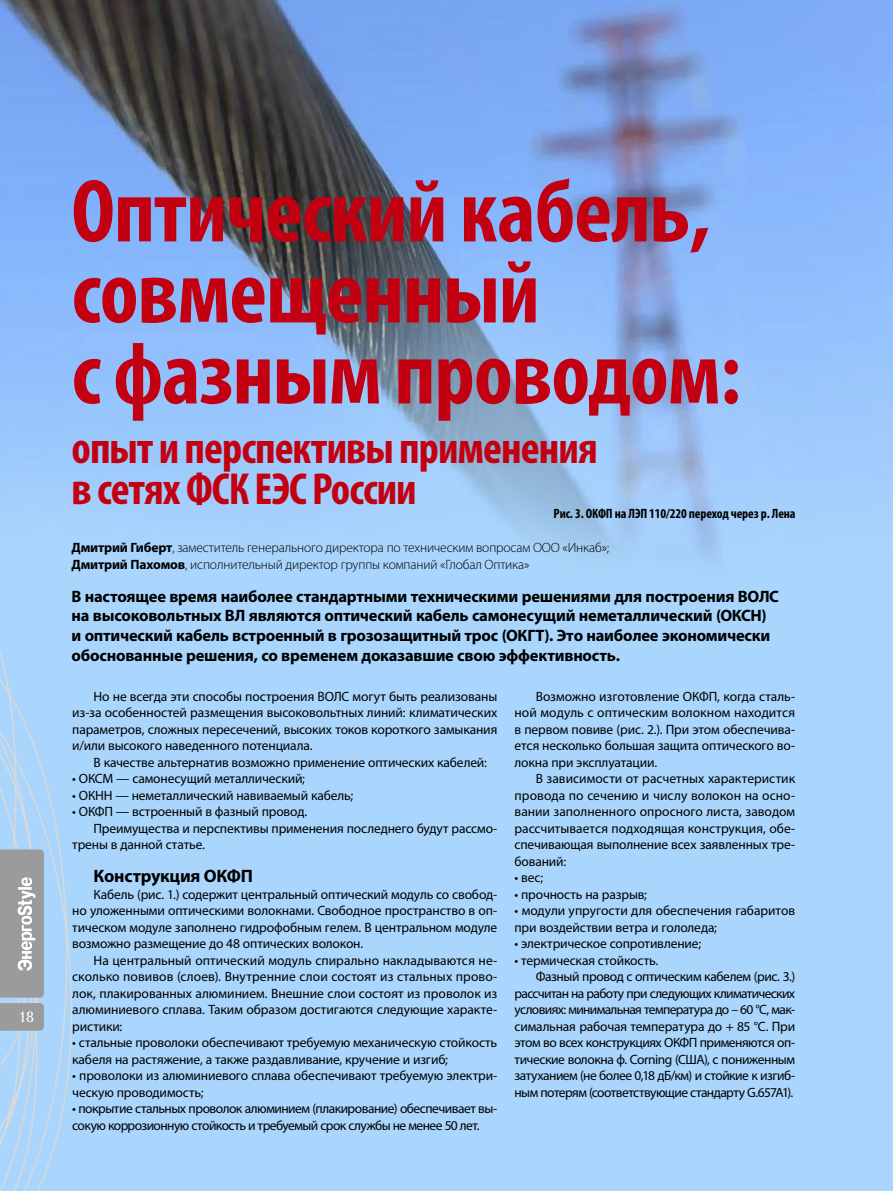
<style>
.page{position:relative;width:893px;height:1191px;background:#fff}
.page>*{position:absolute;margin:0;border:0;box-sizing:border-box;transform-origin:0 0}
.t1{font:700 condensed 90px/81px "Myriad Pro";letter-spacing:-.01em;color:#c20012}
.t2{font:700 condensed 45px/40.5px "Myriad Pro";letter-spacing:-.02em;color:#c20012}
.t3{font:700 18px "Myriad Pro";letter-spacing:-.01em;color:#000}
.t4{font:700 16.5px/19.8px "Myriad Pro";letter-spacing:-.015em;color:#000}
.t5{font:15px "Simeiz Light C";color:#fff}
.t6{font:13.5px/16.5px "Myriad Pro";letter-spacing:-.015em;color:#000;text-align:justify}
.t7{font:13.5px/16.5px "Myriad Pro";letter-spacing:-.04em;color:#000}
.t8{font:300 13.5px/16.5px "Myriad Pro";letter-spacing:-.01em;color:#000}
.t9{font:13.5px "Myriad Pro";letter-spacing:-.045em;color:#000}
.t10{font:13.5px "Myriad Pro";letter-spacing:-.035em;color:#000}
.t11{font:700 condensed 13.5px "Myriad Pro";letter-spacing:-.01em;color:#000}
.s1{font-weight:700}
</style>
<div class="page">
<img style="left:0;top:0;width:893px;height:1191px">
<svg style="left:0;top:604px;width:80px;height:587px"></svg>
<svg style="left:0;top:1003px;width:44px;height:27px"></svg>
<svg style="left:0;top:849px;width:44px;height:148px"></svg>
<p class="t5" style="left:19px;top:1009px;width:16px">18</p>
<h1 class="t1" style="left:72px;top:169px;width:671px">Оптический кабель, совмещенный<br>с фазным проводом:</h1>
<h2 class="t2" style="left:72px;top:427px;width:528px">опыт и перспективы применения в сетях ФСК ЕЭС России</h2>
<p class="t11" style="left:554px;top:505px;width:244px">Рис. 3. ОКФП на ЛЭП 110/220 переход через р. Лена</p>
<p class="t8" style="left:72px;top:539px;width:539px"><span class="s1">Дмитрий Гиберт</span>, заместитель генерального директора по техническим вопросам ООО «Инкаб»;<br><span class="s1">Дмитрий Пахомов</span>, исполнительный директор группы компаний «Глобал Оптика»</p>
<p class="t4" style="left:72px;top:585px;width:709px">В настоящее время наиболее стандартными техническими решениями для построения ВОЛС на высоковольтных ВЛ являются оптический кабель самонесущий неметаллический (ОКСН) и оптический кабель встроенный в грозозащитный трос (ОКГТ). Это наиболее экономически обоснованные решения, со временем доказавшие свою эффективность.</p>
<p class="t6" style="left:72px;top:687px;width:427px;text-indent:21px">Но не всегда эти способы построения ВОЛС могут быть реализованы из-за особенностей размещения высоковольтных линий: климатических параметров, сложных пересечений, высоких токов короткого замыкания и/или высокого наведенного потенциала.</p>
<p class="t6" style="left:94px;top:753px;width:395px">В качестве альтернатив возможно применение оптических кабелей:</p>
<p class="t6" style="left:72px;top:770px;width:234px">• ОКСМ — самонесущий металлический;</p>
<p class="t6" style="left:72px;top:786px;width:282px">• ОКНН — неметаллический навиваемый кабель;</p>
<p class="t6" style="left:72px;top:803px;width:237px">• ОКФП — встроенный в фазный провод.</p>
<p class="t6" style="left:94px;top:819px;width:405px">Преимущества и перспективы применения последнего будут рассмо-</p>
<p class="t6" style="left:72px;top:836px;width:134px">трены в данной статье.</p>
<h3 class="t3" style="left:94px;top:864px;width:161px">Конструкция ОКФП</h3>
<p class="t6" style="left:72px;top:885px;width:427px;text-indent:21px">Кабель (рис. 1.) содержит центральный оптический модуль со свобод&shy;но уложенными оптическими волокнами. Свободное пространство в оп&shy;тическом модуле заполнено гидрофобным гелем. В центральном модуле возможно размещение до 48 оптических волокон.</p>
<p class="t6" style="left:72px;top:951px;width:427px;text-indent:21px">На центральный оптический модуль спирально накладываются не&shy;сколько повивов (слоев). Внутренние слои состоят из стальных прово&shy;лок, плакированных алюминием. Внешние слои состоят из проволок из алюминиевого сплава. Таким образом достигаются следующие характе&shy;ристики:</p>
<p class="t6" style="left:72px;top:1034px;width:427px">• стальные проволоки обеспечивают требуемую механическую стойкость кабеля на растяжение, а также раздавливание, кручение и изгиб;</p>
<p class="t6" style="left:72px;top:1067px;width:427px">• проволоки из алюминиевого сплава обеспечивают требуемую электри&shy;ческую проводимость;</p>
<p class="t7" style="left:72px;top:1100px;width:427px">• покрытие стальных проволок алюминием (плакирование) обеспечивает вы&shy;сокую коррозионную стойкость и требуемый срок службы не менее 50 лет.</p>
<p class="t6" style="left:514px;top:687px;width:282px;text-indent:21px">Возможно изготовление ОКФП, когда сталь&shy;ной модуль с оптическим волокном находится в первом повиве (рис. 2.). При этом обеспечива&shy;ется несколько большая защита оптического во&shy;локна при эксплуатации.</p>
<p class="t6" style="left:514px;top:770px;width:282px;text-indent:21px">В зависимости от расчетных характеристик провода по сечению и числу волокон на осно&shy;вании заполненного опросного листа, заводом рассчитывается подходящая конструкция, обе&shy;спечивающая выполнение всех заявленных тре&shy;бований:</p>
<p class="t6" style="left:514px;top:869px;width:30px">• вес;</p>
<p class="t6" style="left:514px;top:885px;width:134px">• прочность на разрыв;</p>
<p class="t6" style="left:514px;top:902px;width:282px">• модули упругости для обеспечения габаритов при воздействии ветра и гололеда;</p>
<p class="t6" style="left:514px;top:935px;width:188px">• электрическое сопротивление;</p>
<p class="t6" style="left:514px;top:951px;width:145px">• термическая стойкость.</p>
<p class="t6" style="left:536px;top:968px;width:261px">Фазный провод с оптическим кабелем (рис. 3.)</p>
<p class="t9" style="left:514px;top:984px;width:282px">рассчитан на работу при следующих климатических</p>
<p class="t9" style="left:514px;top:1001px;width:282px">условиях: минимальная температура до – 60 °С, мак-</p>
<p class="t6" style="left:514px;top:1017px;width:282px">симальная рабочая температура до + 85 °С. При</p>
<p class="t10" style="left:514px;top:1034px;width:282px">этом во всех конструкциях ОКФП применяются оп-</p>
<p class="t6" style="left:514px;top:1050px;width:282px">тические волокна ф. Corning (США), с пониженным</p>
<p class="t7" style="left:514px;top:1067px;width:282px">затуханием (не более 0,18 дБ/км) и стойкие к изгиб-</p>
<p class="t7" style="left:514px;top:1083px;width:280px">ным потерям (соответствующие стандарту G.657A1).</p>
</div>
